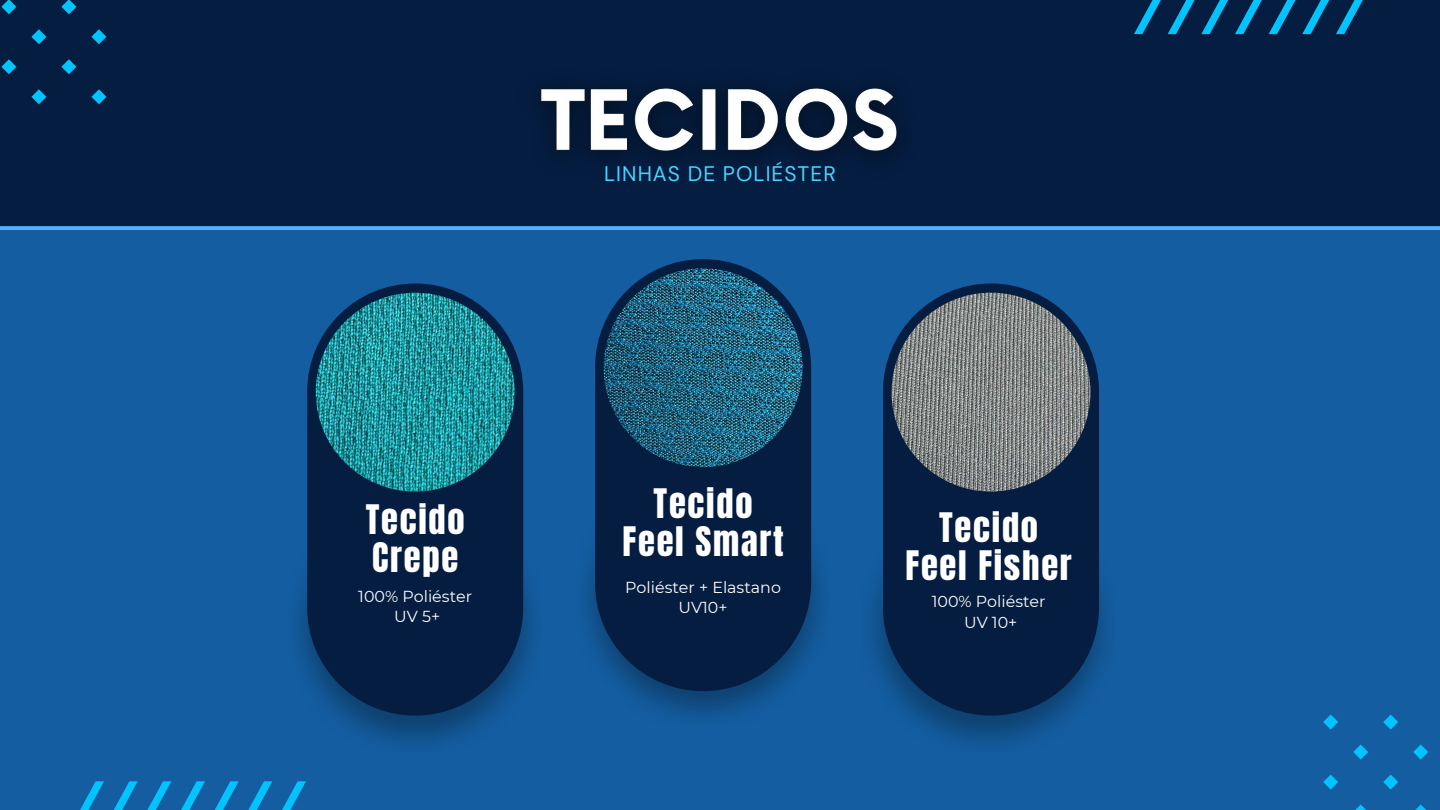
<style>
.page{position:relative;width:1440px;height:810px;background:#145da0}
.page>*{position:absolute;margin:0;border:0;box-sizing:border-box;transform-origin:0 0}
.t1{font:34.6px/38px "Anton";letter-spacing:.05em;color:#fff;text-align:center}
.t2{font:21px "DM Sans";letter-spacing:.05em;color:#4bd1fb}
.t3{font:15.9px/20.3px "Montserrat";color:#fff;text-align:center}
</style>
<div class="page">
<div style="left:0;top:0;width:1440px;height:229px;background:#051d40"></div>
<img style="left:510px;top:59px;width:419px;height:127px">
<img style="left:298px;top:500px;width:235px;height:244px">
<div style="left:307px;top:283px;width:216px;height:433px;background:#051d40;border-radius:108px"></div>
<img style="left:316px;top:293px;width:199px;height:199px;border-radius:50%">
<img style="left:586px;top:472px;width:235px;height:245px">
<div style="left:595px;top:259px;width:216px;height:432px;background:#051d40;border-radius:108px"></div>
<img style="left:604px;top:268px;width:199px;height:199px;border-radius:50%">
<img style="left:871px;top:576px;width:235px;height:168px">
<div style="left:883px;top:283px;width:216px;height:433px;background:#051d40;border-radius:108px"></div>
<img style="left:892px;top:293px;width:198px;height:199px;border-radius:50%">
<svg style="left:1323px;top:715px;width:15px;height:15px"></svg>
<svg style="left:1323px;top:775px;width:15px;height:15px"></svg>
<svg style="left:1353px;top:745px;width:15px;height:15px"></svg>
<svg style="left:1355px;top:805px;width:11px;height:5px"></svg>
<svg style="left:1383px;top:715px;width:15px;height:15px"></svg>
<svg style="left:1383px;top:775px;width:15px;height:15px"></svg>
<svg style="left:1413px;top:745px;width:15px;height:15px"></svg>
<svg style="left:1415px;top:805px;width:11px;height:5px"></svg>
<svg style="left:1px;top:0;width:15px;height:14px"></svg>
<svg style="left:1px;top:59px;width:15px;height:15px"></svg>
<svg style="left:31px;top:29px;width:15px;height:15px"></svg>
<svg style="left:31px;top:89px;width:15px;height:15px"></svg>
<svg style="left:61px;top:0;width:15px;height:14px"></svg>
<svg style="left:61px;top:59px;width:15px;height:15px"></svg>
<svg style="left:91px;top:29px;width:15px;height:15px"></svg>
<svg style="left:91px;top:89px;width:15px;height:15px"></svg>
<svg style="left:1134px;top:0;width:235px;height:34px;background:#03466f"></svg>
<svg style="left:80px;top:781px;width:226px;height:29px"></svg>
<h2 class="t2" style="left:604px;top:160px;width:233px">LINHAS DE POLIÉSTER</h2>
<h1 class="t1" style="left:623px;top:485px;width:163px">Tecido<br>Feel Smart</h1>
<h1 class="t1" style="left:366px;top:501px;width:100px;text-align:left">Tecido<br>Crepe</h1>
<p class="t3" style="left:358px;top:586px;width:115px">100% Poliéster<br>UV 5+</p>
<p class="t3" style="left:625px;top:577px;width:157px">Poliéster + Elastano<br>UV10+</p>
<h1 class="t1" style="left:905px;top:509px;width:168px">Tecido<br>Feel Fisher</h1>
<p class="t3" style="left:932px;top:591px;width:115px">100% Poliéster<br>UV 10+</p>
</div>
